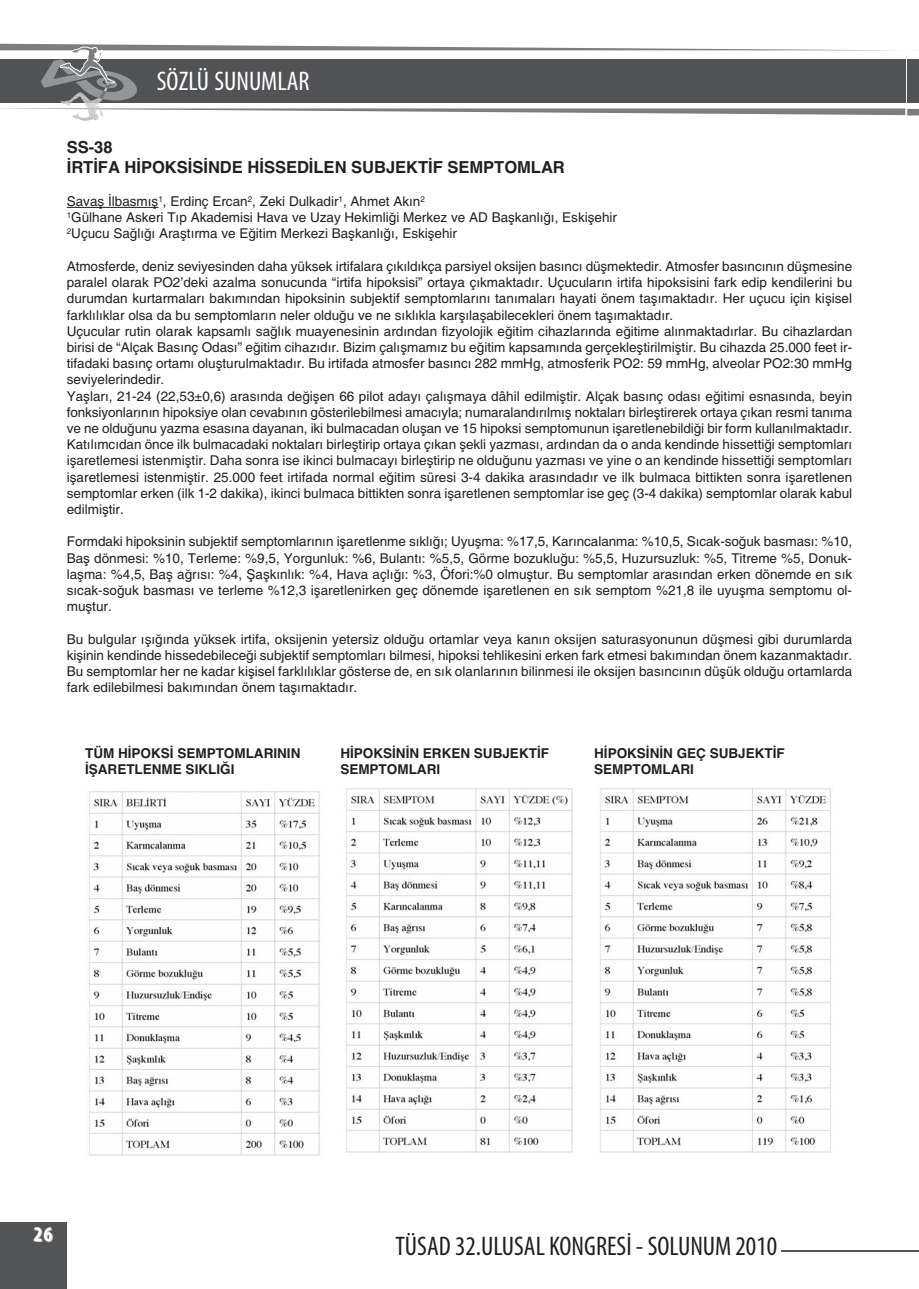
<style>
.page{position:relative;width:919px;height:1289px;background:#fff}
.page>*{position:absolute;margin:0;border:0;box-sizing:border-box;transform-origin:0 0}
.t1{font:condensed 27px "Myriad Pro";color:#231f20}
.t2{font:condensed 27px "Myriad Pro";color:#fff}
.t3{font:700 condensed 21px "Myriad Pro";color:#fff}
.t4{font:700 16.5px/19.8px "Helvetica";color:#231f20}
.t5{font:13.5px/16.2px "Helvetica";color:#231f20}
.t6{font:700 13.5px/16.2px "Helvetica";color:#231f20}
</style>
<div class="page">
<svg style="left:906px;top:1250px;width:12px;height:2px"></svg>
<svg style="left:0;top:44px;width:918px;height:77px"></svg>
<hr style="left:67px;top:207px;width:91px;height:1px;background:#231f20">
<img style="left:89px;top:791px;width:231px;height:365px">
<img style="left:346px;top:788px;width:227px;height:365px">
<img style="left:600px;top:788px;width:231px;height:365px">
<div style="left:0;top:1222px;width:67px;height:66px;background:#535456"></div>
<hr style="left:781px;top:1250px;width:124px;height:2px;background:#535456">
<h1 class="t2" style="left:157px;top:65px;width:154px">SÖZLÜ SUNUMLAR</h1>
<p class="t4" style="left:67px;top:139px;width:499px">SS-38<br>İRTİFA HİPOKSİSİNDE HİSSEDİLEN SUBJEKTİF SEMPTOMLAR</p>
<p class="t5" style="left:67px;top:194px;width:551px">Savaş İlbasmış<sup>1</sup>, Erdinç Ercan<sup>2</sup>, Zeki Dulkadir<sup>1</sup>, Ahmet Akın<sup>2<br>1</sup>Gülhane Askeri Tıp Akademisi Hava ve Uzay Hekimliği Merkez ve AD Başkanlığı, Eskişehir<br><sup>2</sup>Uçucu Sağlığı Araştırma ve Eğitim Merkezi Başkanlığı, Eskişehir</p>
<p class="t5" style="left:67px;top:259px;width:786px">Atmosferde, deniz seviyesinden daha yüksek irtifalara çıkıldıkça parsiyel oksijen basıncı düşmektedir. Atmosfer basıncının düşmesine paralel olarak PO2’deki azalma sonucunda “irtifa hipoksisi” ortaya çıkmaktadır. Uçucuların irtifa hipoksisini fark edip kendilerini bu durumdan kurtarmaları bakımından hipoksinin subjektif semptomlarını tanımaları hayati önem taşımaktadır. Her uçucu için kişisel farklılıklar olsa da bu semptomların neler olduğu ve ne sıklıkla karşılaşabilecekleri önem taşımaktadır.<br>Uçucular rutin olarak kapsamlı sağlık muayenesinin ardından fizyolojik eğitim cihazlarında eğitime alınmaktadırlar. Bu cihazlardan birisi de “Alçak Basınç Odası” eğitim cihazıdır. Bizim çalışmamız bu eğitim kapsamında gerçekleştirilmiştir. Bu cihazda 25.000 feet ir&shy;tifadaki basınç ortamı oluşturulmaktadır. Bu irtifada atmosfer basıncı 282 mmHg, atmosferik PO2: 59 mmHg, alveolar PO2:30 mmHg seviyelerindedir.<br>Yaşları, 21-24 (22,53±0,6) arasında değişen 66 pilot adayı çalışmaya dâhil edilmiştir. Alçak basınç odası eğitimi esnasında, beyin fonksiyonlarının hipoksiye olan cevabının gösterilebilmesi amacıyla; numaralandırılmış noktaları birleştirerek ortaya çıkan resmi tanıma ve ne olduğunu yazma esasına dayanan, iki bulmacadan oluşan ve 15 hipoksi semptomunun işaretlenebildiği bir form kullanılmaktadır.<br>Katılımcıdan önce ilk bulmacadaki noktaları birleştirip ortaya çıkan şekli yazması, ardından da o anda kendinde hissettiği semptomları işaretlemesi istenmiştir. Daha sonra ise ikinci bulmacayı birleştirip ne olduğunu yazması ve yine o an kendinde hissettiği semptomları işaretlemesi istenmiştir. 25.000 feet irtifada normal eğitim süresi 3-4 dakika arasındadır ve ilk bulmaca bittikten sonra işaretlenen semptomlar erken (ilk 1-2 dakika), ikinci bulmaca bittikten sonra işaretlenen semptomlar ise geç (3-4 dakika) semptomlar olarak kabul edilmiştir.</p>
<p class="t5" style="left:67px;top:535px;width:786px;text-align:justify">Formdaki hipoksinin subjektif semptomlarının işaretlenme sıklığı; Uyuşma: %17,5, Karıncalanma: %10,5, Sıcak-soğuk basması: %10, Baş dönmesi: %10, Terleme: %9,5, Yorgunluk: %6, Bulantı: %5,5, Görme bozukluğu: %5,5, Huzursuzluk: %5, Titreme %5, Donuk&shy;laşma: %4,5, Baş ağrısı: %4, Şaşkınlık: %4, Hava açlığı: %3, Öfori:%0 olmuştur. Bu semptomlar arasından erken dönemde en sık sıcak-soğuk basması ve terleme %12,3 işaretlenirken geç dönemde işaretlenen en sık semptom %21,8 ile uyuşma semptomu ol&shy;muştur.</p>
<p class="t5" style="left:67px;top:632px;width:786px;text-align:justify">Bu bulgular ışığında yüksek irtifa, oksijenin yetersiz olduğu ortamlar veya kanın oksijen saturasyonunun düşmesi gibi durumlarda kişinin kendinde hissedebileceği subjektif semptomları bilmesi, hipoksi tehlikesini erken fark etmesi bakımından önem kazanmaktadır.<br>Bu semptomlar her ne kadar kişisel farklılıklar gösterse de, en sık olanlarının bilinmesi ile oksijen basıncının düşük olduğu ortamlarda fark edilebilmesi bakımından önem taşımaktadır.</p>
<p class="t6" style="left:85px;top:746px;width:217px">TÜM HİPOKSİ SEMPTOMLARININ<br>İŞARETLENME SIKLIĞI</p>
<p class="t6" style="left:340px;top:746px;width:210px">HİPOKSİNİN ERKEN SUBJEKTİF<br>SEMPTOMLARI</p>
<p class="t6" style="left:594px;top:746px;width:192px">HİPOKSİNİN GEÇ SUBJEKTİF<br>SEMPTOMLARI</p>
<h2 class="t3" style="left:33px;top:1221px;width:20px">26</h2>
<h1 class="t1" style="left:395px;top:1229px;width:383px">TÜSAD 32.ULUSAL KONGRESİ - SOLUNUM 2010</h1>
</div>
